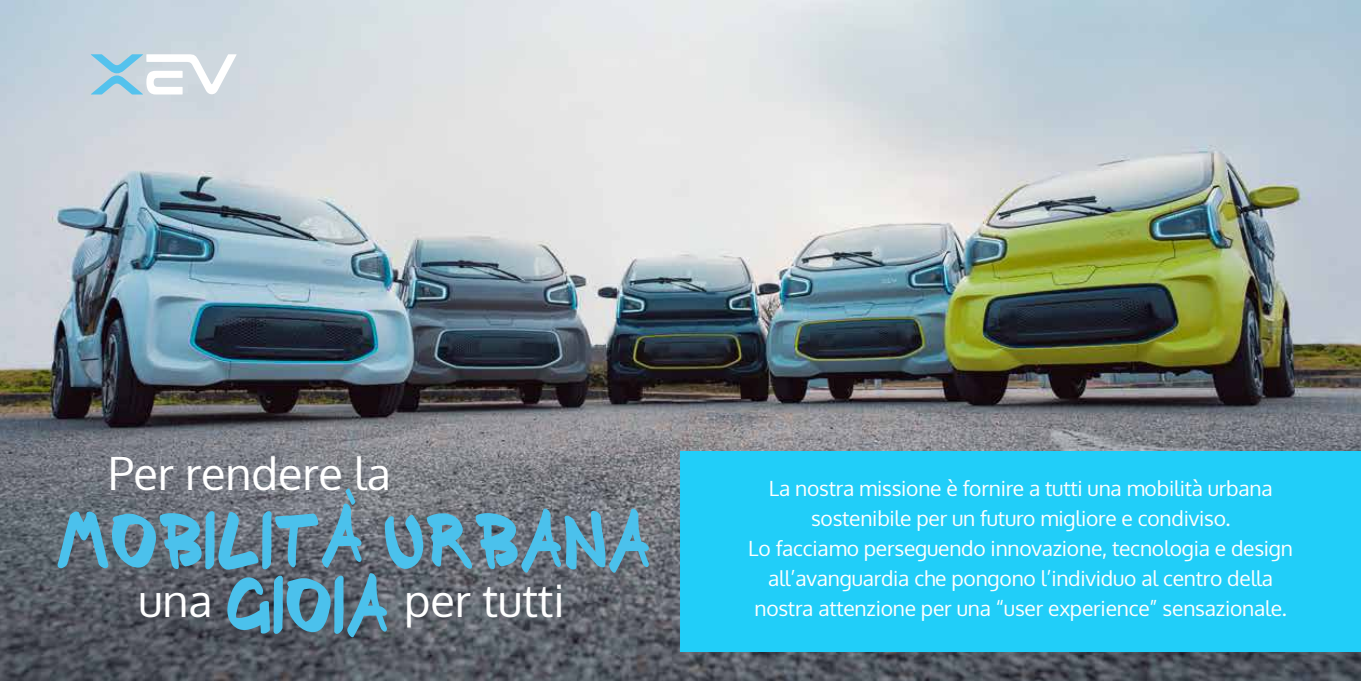
<style>
.page{position:relative;width:1361px;height:681px;background:#fff}
.page>*{position:absolute;margin:0;border:0;box-sizing:border-box;transform-origin:0 0}
.t1{font:90px "Urban Funk";color:#4bc1ec}
.t2{font:45px "Oxygen";color:#fff}
.t3{font:21px/30px "Oxygen";letter-spacing:-.01em;color:#fff;text-align:center}
.s1{font-family:"Urban Funk";font-size:90px;color:#4bc1ec}
</style>
<div class="page">
<img style="left:0;top:0;width:1361px;height:680px">
<svg style="left:91px;top:54px;width:146px;height:42px"></svg>
<div style="left:680px;top:451px;width:681px;height:200px;background:#21cef9"></div>
<h2 class="t2" style="left:108px;top:443px;width:284px">Per rendere la</h2>
<h1 class="t1" style="left:56px;top:488px;width:373px">MOBILITÀ URBANA</h1>
<h2 class="t2" style="left:138px;top:569px;width:428px">una <span class="s1">GIOIA</span> per tutti</h2>
<p class="t3" style="left:748px;top:473px;width:546px">La nostra missione è fornire a tutti una mobilità urbana sostenibile per un futuro migliore e condiviso.<br>Lo facciamo perseguendo innovazione, tecnologia e design all’avanguardia che pongono l’individuo al centro della nostra attenzione per una “user experience” sensazionale.</p>
</div>
